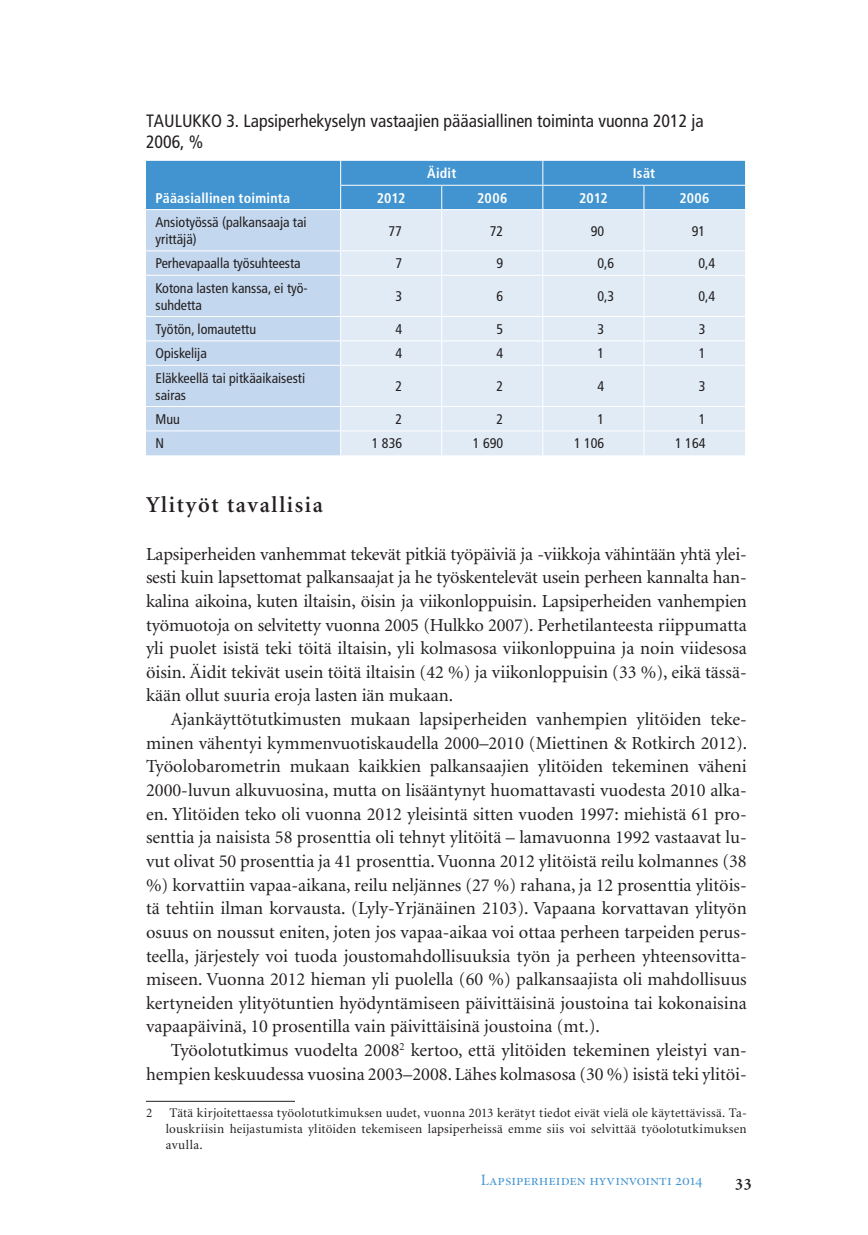
<style>
.page{position:relative;width:868px;height:1235px;background:#fff}
.page>*{position:absolute;margin:0;border:0;box-sizing:border-box;transform-origin:0 0}
.t1{font:600 22.75px "Minion";letter-spacing:.07em;color:#231f20}
.t2{font:18.38px/23.6px "Minion";color:#231f20;text-align:justify}
.t3{font:condensed 17.85px/21.3px "Frutiger";color:#231f20}
.t4{font:17.85px "Minion Semibold SC";color:#231f20}
.t5{font:15.75px "Minion Display Regular SC";color:#4194d0}
.t6{font:condensed 14px/16.8px "Frutiger";color:#231f20}
.t7{font:700 condensed 14px "Frutiger";letter-spacing:.015em;color:#fff}
.t8{font:13.12px/15.8px "Minion";letter-spacing:.02em;color:#231f20;text-align:justify}
</style>
<div class="page">
<div style="left:146px;top:210px;width:194px;height:245px;background:#c3d7ee"></div>
<div style="left:341px;top:210px;width:403px;height:245px;background:#e0ebf6"></div>
<div style="left:146px;top:161px;width:598px;height:48px;background:#4194d0"></div>
<hr style="left:441px;top:210px;width:1px;height:40px;background:#fff">
<hr style="left:542px;top:210px;width:1px;height:40px;background:#fff">
<hr style="left:643px;top:210px;width:1px;height:40px;background:#fff">
<hr style="left:146px;top:250px;width:194px;height:1px;background:#fff">
<hr style="left:340px;top:250px;width:101px;height:1px;background:#fff">
<hr style="left:441px;top:250px;width:101px;height:1px;background:#fff">
<svg style="left:441px;top:251px;width:1px;height:24px"></svg>
<hr style="left:542px;top:250px;width:101px;height:1px;background:#fff">
<svg style="left:542px;top:251px;width:1px;height:24px"></svg>
<hr style="left:643px;top:250px;width:101px;height:1px;background:#fff">
<svg style="left:643px;top:251px;width:1px;height:24px"></svg>
<hr style="left:146px;top:275px;width:194px;height:1px;background:#fff">
<hr style="left:340px;top:275px;width:101px;height:1px;background:#fff">
<hr style="left:441px;top:275px;width:101px;height:1px;background:#fff">
<hr style="left:441px;top:276px;width:1px;height:40px;background:#fff">
<hr style="left:542px;top:275px;width:101px;height:1px;background:#fff">
<hr style="left:542px;top:276px;width:1px;height:40px;background:#fff">
<hr style="left:643px;top:275px;width:101px;height:1px;background:#fff">
<hr style="left:643px;top:276px;width:1px;height:40px;background:#fff">
<hr style="left:146px;top:316px;width:194px;height:1px;background:#fff">
<hr style="left:340px;top:316px;width:101px;height:1px;background:#fff">
<hr style="left:441px;top:316px;width:101px;height:1px;background:#fff">
<hr style="left:542px;top:316px;width:101px;height:1px;background:#fff">
<hr style="left:643px;top:316px;width:101px;height:1px;background:#fff">
<hr style="left:146px;top:340px;width:194px;height:1px;background:#fff">
<hr style="left:340px;top:340px;width:101px;height:1px;background:#fff">
<hr style="left:441px;top:340px;width:101px;height:1px;background:#fff">
<svg style="left:441px;top:317px;width:1px;height:48px"></svg>
<hr style="left:542px;top:340px;width:101px;height:1px;background:#fff">
<svg style="left:542px;top:317px;width:1px;height:48px"></svg>
<hr style="left:643px;top:340px;width:101px;height:1px;background:#fff">
<svg style="left:643px;top:317px;width:1px;height:48px"></svg>
<hr style="left:146px;top:365px;width:194px;height:1px;background:#fff">
<hr style="left:340px;top:365px;width:101px;height:1px;background:#fff">
<hr style="left:441px;top:365px;width:101px;height:1px;background:#fff">
<hr style="left:441px;top:366px;width:1px;height:40px;background:#fff">
<hr style="left:542px;top:365px;width:101px;height:1px;background:#fff">
<hr style="left:542px;top:366px;width:1px;height:40px;background:#fff">
<hr style="left:643px;top:365px;width:101px;height:1px;background:#fff">
<hr style="left:643px;top:366px;width:1px;height:40px;background:#fff">
<hr style="left:146px;top:406px;width:194px;height:1px;background:#fff">
<hr style="left:340px;top:406px;width:101px;height:1px;background:#fff">
<hr style="left:441px;top:406px;width:101px;height:1px;background:#fff">
<hr style="left:542px;top:406px;width:101px;height:1px;background:#fff">
<hr style="left:643px;top:406px;width:101px;height:1px;background:#fff">
<hr style="left:146px;top:430px;width:194px;height:1px;background:#fff">
<hr style="left:340px;top:430px;width:101px;height:1px;background:#fff">
<hr style="left:441px;top:430px;width:101px;height:1px;background:#fff">
<svg style="left:441px;top:407px;width:1px;height:48px"></svg>
<hr style="left:542px;top:430px;width:101px;height:1px;background:#fff">
<svg style="left:542px;top:407px;width:1px;height:48px"></svg>
<hr style="left:643px;top:430px;width:101px;height:1px;background:#fff">
<svg style="left:643px;top:407px;width:1px;height:48px"></svg>
<hr style="left:146px;top:1100px;width:149px;height:1px;background:#231f20">
<p class="t3" style="left:146px;top:110px;width:559px">TAULUKKO 3. Lapsiperhekyselyn vastaajien pääasiallinen toiminta vuonna 2012 ja<br>2006, %</p>
<p class="t7" style="left:155px;top:189px;width:136px">Pääasiallinen toiminta</p>
<p class="t7" style="left:427px;top:165px;width:31px">Äidit</p>
<p class="t7" style="left:632px;top:165px;width:24px">Isät</p>
<p class="t7" style="left:377px;top:189px;width:30px">2012</p>
<p class="t7" style="left:477px;top:189px;width:32px">2006</p>
<p class="t7" style="left:579px;top:189px;width:30px">2012</p>
<p class="t7" style="left:679px;top:189px;width:32px">2006</p>
<p class="t6" style="left:155px;top:214px;width:153px">Ansiotyössä (palkansaaja tai yrittäjä)</p>
<p class="t6" style="left:388px;top:222px;width:15px">77</p>
<p class="t6" style="left:489px;top:222px;width:15px">72</p>
<p class="t6" style="left:590px;top:222px;width:15px">90</p>
<p class="t6" style="left:691px;top:222px;width:15px">91</p>
<p class="t6" style="left:155px;top:255px;width:147px">Perhevapaalla työsuhteesta</p>
<p class="t6" style="left:395px;top:255px;width:8px">7</p>
<p class="t6" style="left:496px;top:255px;width:8px">9</p>
<p class="t6" style="left:597px;top:255px;width:18px">0,6</p>
<p class="t6" style="left:698px;top:255px;width:18px">0,4</p>
<p class="t6" style="left:155px;top:279px;width:154px">Kotona lasten kanssa, ei työ&shy;suhdetta</p>
<p class="t6" style="left:395px;top:288px;width:8px">3</p>
<p class="t6" style="left:496px;top:288px;width:8px">6</p>
<p class="t6" style="left:597px;top:288px;width:18px">0,3</p>
<p class="t6" style="left:698px;top:288px;width:18px">0,4</p>
<p class="t6" style="left:155px;top:321px;width:102px">Työtön, lomautettu</p>
<p class="t6" style="left:395px;top:321px;width:8px">4</p>
<p class="t6" style="left:496px;top:321px;width:8px">5</p>
<p class="t6" style="left:597px;top:321px;width:8px">3</p>
<p class="t6" style="left:698px;top:321px;width:8px">3</p>
<p class="t6" style="left:155px;top:345px;width:53px">Opiskelija</p>
<p class="t6" style="left:395px;top:345px;width:8px">4</p>
<p class="t6" style="left:496px;top:345px;width:8px">4</p>
<p class="t6" style="left:597px;top:345px;width:8px">1</p>
<p class="t6" style="left:698px;top:345px;width:8px">1</p>
<p class="t6" style="left:155px;top:369px;width:151px">Eläkkeellä tai pitkäaikaisesti sairas</p>
<p class="t6" style="left:395px;top:378px;width:8px">2</p>
<p class="t6" style="left:496px;top:378px;width:8px">2</p>
<p class="t6" style="left:597px;top:378px;width:8px">4</p>
<p class="t6" style="left:698px;top:378px;width:8px">3</p>
<p class="t6" style="left:155px;top:411px;width:26px">Muu</p>
<p class="t6" style="left:395px;top:411px;width:8px">2</p>
<p class="t6" style="left:496px;top:411px;width:8px">2</p>
<p class="t6" style="left:597px;top:411px;width:8px">1</p>
<p class="t6" style="left:698px;top:411px;width:8px">1</p>
<p class="t6" style="left:155px;top:435px;width:10px">N</p>
<p class="t6" style="left:372px;top:435px;width:32px">1 836</p>
<p class="t6" style="left:473px;top:435px;width:32px">1 690</p>
<p class="t6" style="left:574px;top:435px;width:32px">1 106</p>
<p class="t6" style="left:675px;top:435px;width:32px">1 164</p>
<p class="t1" style="left:146px;top:493px;width:178px">Ylityöt tavallisia</p>
<p class="t2" style="left:146px;top:542px;width:602px">Lapsiperheiden vanhemmat tekevät pitkiä työpäiviä ja -viikkoja vähintään yhtä ylei&shy;sesti kuin lapsettomat palkansaajat ja he työskentelevät usein perheen kannalta han&shy;kalina aikoina, kuten iltaisin, öisin ja viikonloppuisin. Lapsiperheiden vanhempien työmuotoja on selvitetty vuonna 2005 (Hulkko 2007). Perhetilanteesta riippumatta yli puolet isistä teki töitä iltaisin, yli kolmasosa viikonloppuina ja noin viidesosa öisin. Äidit tekivät usein töitä iltaisin (42 %) ja viikonloppuisin (33 %), eikä tässä&shy;kään ollut suuria eroja lasten iän mukaan.</p>
<p class="t2" style="left:146px;top:708px;width:602px;text-indent:25px">Ajankäyttötutkimusten mukaan lapsiperheiden vanhempien ylitöiden teke&shy;minen vähentyi kymmenvuotiskaudella 2000–2010 (Miettinen &amp; Rotkirch 2012).<br>Työolobarometrin mukaan kaikkien palkansaajien ylitöiden tekeminen väheni 2000-luvun alkuvuosina, mutta on lisääntynyt huomattavasti vuodesta 2010 alka&shy;en. Ylitöiden teko oli vuonna 2012 yleisintä sitten vuoden 1997: miehistä 61 pro&shy;senttia ja naisista 58 prosenttia oli tehnyt ylitöitä – lamavuonna 1992 vastaavat lu&shy;vut olivat 50 prosenttia ja 41 prosenttia. Vuonna 2012 ylitöistä reilu kolmannes (38 %) korvattiin vapaa-aikana, reilu neljännes (27 %) rahana, ja 12 prosenttia ylitöis&shy;tä tehtiin ilman korvausta. (Lyly-Yrjänäinen 2103). Vapaana korvattavan ylityön osuus on noussut eniten, joten jos vapaa-aikaa voi ottaa perheen tarpeiden perus&shy;teella, järjestely voi tuoda joustomahdollisuuksia työn ja perheen yhteensovitta&shy;miseen. Vuonna 2012 hieman yli puolella (60 %) palkansaajista oli mahdollisuus kertyneiden ylityötuntien hyödyntämiseen päivittäisinä joustoina tai kokonaisina vapaapäivinä, 10 prosentilla vain päivittäisinä joustoina (mt.).</p>
<p class="t2" style="left:146px;top:1038px;width:602px;text-align:right">Työolotutkimus vuodelta 2008<sup>2</sup> kertoo, että ylitöiden tekeminen yleistyi van&shy;hempien keskuudessa vuosina 2003–2008. Lähes kolmasosa (30 %) isistä teki ylitöi-</p>
<p class="t8" style="left:146px;top:1105px;width:8px">2</p>
<p class="t8" style="left:166px;top:1105px;width:582px">Tätä kirjoitettaessa työolotutkimuksen uudet, vuonna 2013 kerätyt tiedot eivät vielä ole käytettävissä. Ta&shy;louskriisin heijastumista ylitöiden tekemiseen lapsiperheissä emme siis voi selvittää työolotutkimuksen avulla.</p>
<p class="t5" style="left:480px;top:1172px;width:223px">Lapsiperheiden hyvinvointi 2014</p>
<p class="t4" style="left:735px;top:1171px;width:18px">33</p>
</div>
